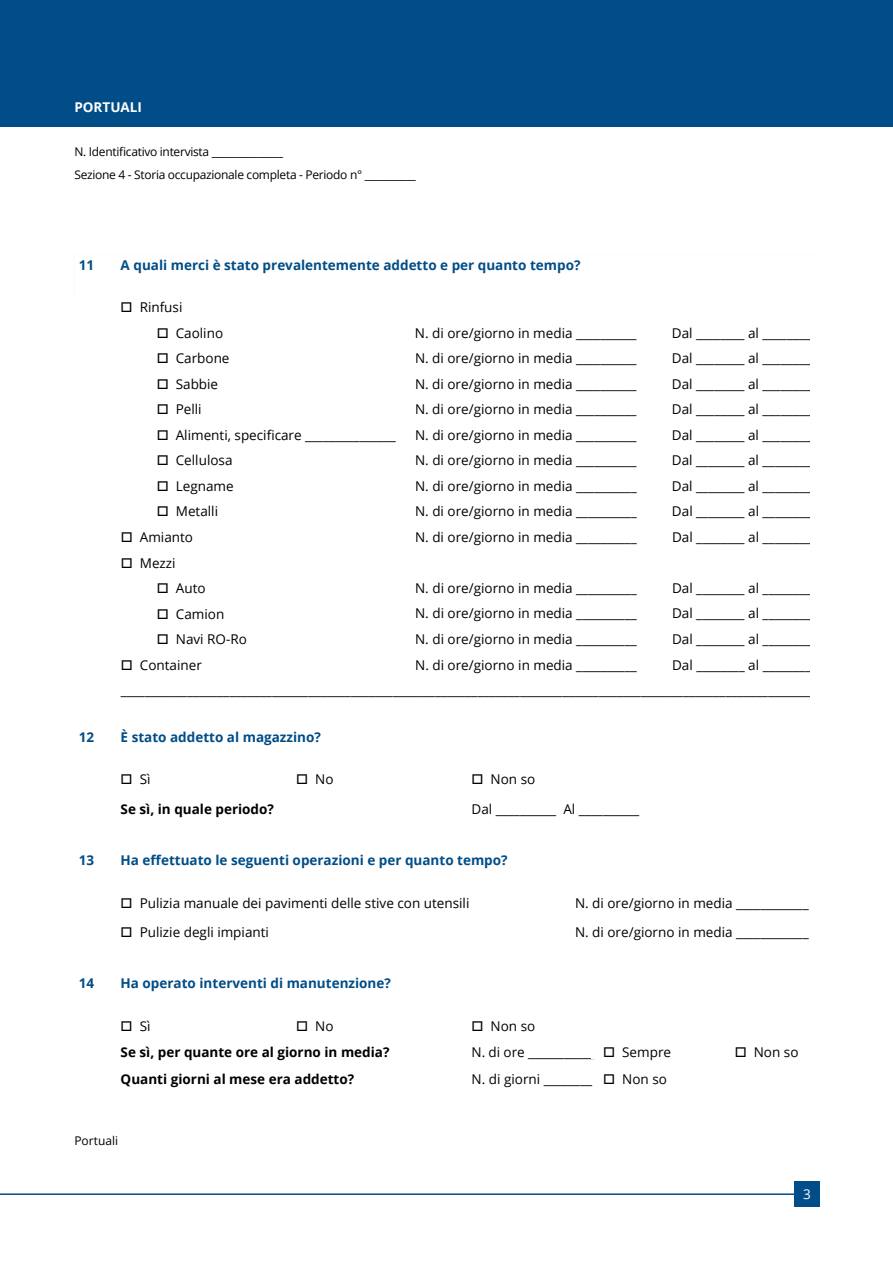
<style>
.page{position:relative;width:893px;height:1263px;background:#fff}
.page>*{position:absolute;margin:0;border:0;box-sizing:border-box;transform-origin:0 0}
.t1{font:13.5px/25.5px "Open Sans";color:#000;text-align:right}
.t2{font:700 13.5px "Open Sans";color:#004d87}
.t3{font:700 13.5px "Open Sans";color:#000}
.t4{font:700 13.5px "Open Sans";color:#fff}
.t5{font:13.5px "Open Sans";color:#fff}
.t6{font:12px/22.5px "Open Sans";letter-spacing:-.025em;color:#000}
.t7{font:12px "Open Sans";color:#000}
</style>
<div class="page">
<hr style="left:0;top:0;width:1px;height:127px;background:#004d87">
<div style="left:1px;top:0;width:892px;height:127px;background:#004d87"></div>
<hr style="left:1px;top:1193px;width:802px;height:2px;background:#004d87">
<div style="left:794px;top:1181px;width:26px;height:26px;background:#004d87"></div>
<p class="t4" style="left:74px;top:97px;width:69px">PORTUALI</p>
<p class="t6" style="left:74px;top:140px;width:343px">N. Identificativo intervista ______________<br>Sezione 4 - Storia occupazionale completa - Periodo n° __________</p>
<p class="t2" style="left:79px;top:255px;width:17px">11</p>
<p class="t2" style="left:121px;top:255px;width:461px">A quali merci è stato prevalentemente addetto e per quanto tempo?</p>
<p class="t1" style="left:121px;top:294px;width:63px">□ Rinfusi</p>
<p class="t1" style="left:157px;top:320px;width:68px">□ Caolino</p>
<p class="t1" style="left:415px;top:320px;width:223px">N. di ore/giorno in media __________</p>
<p class="t1" style="left:672px;top:320px;width:140px">Dal ________ al ________</p>
<p class="t1" style="left:157px;top:345px;width:74px">□ Carbone</p>
<p class="t1" style="left:415px;top:345px;width:223px">N. di ore/giorno in media __________</p>
<p class="t1" style="left:672px;top:345px;width:140px">Dal ________ al ________</p>
<p class="t1" style="left:157px;top:371px;width:63px">□ Sabbie</p>
<p class="t1" style="left:415px;top:371px;width:223px">N. di ore/giorno in media __________</p>
<p class="t1" style="left:672px;top:371px;width:140px">Dal ________ al ________</p>
<p class="t1" style="left:157px;top:396px;width:46px">□ Pelli</p>
<p class="t1" style="left:415px;top:396px;width:223px">N. di ore/giorno in media __________</p>
<p class="t1" style="left:672px;top:396px;width:140px">Dal ________ al ________</p>
<p class="t1" style="left:157px;top:422px;width:241px">□ Alimenti, specificare _______________</p>
<p class="t1" style="left:415px;top:422px;width:223px">N. di ore/giorno in media __________</p>
<p class="t1" style="left:672px;top:422px;width:140px">Dal ________ al ________</p>
<p class="t1" style="left:157px;top:447px;width:77px">□ Cellulosa</p>
<p class="t1" style="left:415px;top:447px;width:223px">N. di ore/giorno in media __________</p>
<p class="t1" style="left:672px;top:447px;width:140px">Dal ________ al ________</p>
<p class="t1" style="left:157px;top:473px;width:78px">□ Legname</p>
<p class="t1" style="left:415px;top:473px;width:223px">N. di ore/giorno in media __________</p>
<p class="t1" style="left:672px;top:473px;width:140px">Dal ________ al ________</p>
<p class="t1" style="left:157px;top:498px;width:63px">□ Metalli</p>
<p class="t1" style="left:415px;top:498px;width:223px">N. di ore/giorno in media __________</p>
<p class="t1" style="left:672px;top:498px;width:140px">Dal ________ al ________</p>
<p class="t1" style="left:121px;top:524px;width:74px">□ Amianto</p>
<p class="t1" style="left:415px;top:524px;width:223px">N. di ore/giorno in media __________</p>
<p class="t1" style="left:672px;top:524px;width:140px">Dal ________ al ________</p>
<p class="t1" style="left:121px;top:549px;width:56px">□ Mezzi</p>
<p class="t1" style="left:157px;top:575px;width:50px">□ Auto</p>
<p class="t1" style="left:415px;top:575px;width:223px">N. di ore/giorno in media __________</p>
<p class="t1" style="left:672px;top:575px;width:140px">Dal ________ al ________</p>
<p class="t1" style="left:157px;top:600px;width:69px">□ Camion</p>
<p class="t1" style="left:415px;top:600px;width:223px">N. di ore/giorno in media __________</p>
<p class="t1" style="left:672px;top:600px;width:140px">Dal ________ al ________</p>
<p class="t1" style="left:157px;top:626px;width:92px">□ Navi RO-Ro</p>
<p class="t1" style="left:415px;top:626px;width:223px">N. di ore/giorno in media __________</p>
<p class="t1" style="left:672px;top:626px;width:140px">Dal ________ al ________</p>
<p class="t1" style="left:121px;top:652px;width:83px">□ Container</p>
<p class="t1" style="left:415px;top:651px;width:223px">N. di ore/giorno in media __________</p>
<p class="t1" style="left:121px;top:651px;width:692px">Dal ________ al ________ __________________________________________________________________________________________________________________</p>
<p class="t2" style="left:79px;top:727px;width:17px">12</p>
<p class="t2" style="left:121px;top:727px;width:202px">È stato addetto al magazzino?</p>
<p class="t1" style="left:121px;top:766px;width:31px">□ Sì</p>
<p class="t1" style="left:296px;top:766px;width:39px">□ No</p>
<p class="t1" style="left:472px;top:766px;width:65px">□ Non so</p>
<p class="t3" style="left:121px;top:800px;width:155px">Se sì, in quale periodo?</p>
<p class="t1" style="left:472px;top:796px;width:169px">Dal __________ Al __________</p>
<p class="t2" style="left:79px;top:851px;width:17px">13</p>
<p class="t2" style="left:121px;top:851px;width:388px">Ha effettuato le seguenti operazioni e per quanto tempo?</p>
<p class="t1" style="left:121px;top:890px;width:350px">□ Pulizia manuale dei pavimenti delle stive con utensili</p>
<p class="t1" style="left:575px;top:889px;width:235px">N. di ore/giorno in media ____________</p>
<p class="t1" style="left:121px;top:919px;width:150px">□ Pulizie degli impianti</p>
<p class="t1" style="left:575px;top:919px;width:235px">N. di ore/giorno in media ____________</p>
<p class="t2" style="left:79px;top:974px;width:17px">14</p>
<p class="t2" style="left:121px;top:974px;width:272px">Ha operato interventi di manutenzione?</p>
<p class="t1" style="left:121px;top:1013px;width:31px">□ Sì</p>
<p class="t1" style="left:296px;top:1013px;width:39px">□ No</p>
<p class="t1" style="left:472px;top:1013px;width:65px">□ Non so</p>
<p class="t3" style="left:121px;top:1043px;width:270px">Se sì, per quante ore al giorno in media?</p>
<p class="t1" style="left:472px;top:1039px;width:201px">N. di ore ___________ □ Sempre</p>
<p class="t1" style="left:735px;top:1039px;width:65px">□ Non so</p>
<p class="t3" style="left:121px;top:1069px;width:235px">Quanti giorni al mese era addetto?</p>
<p class="t1" style="left:472px;top:1066px;width:197px">N. di giorni ________ □ Non so</p>
<p class="t7" style="left:74px;top:1132px;width:45px">Portuali</p>
<p class="t5" style="left:803px;top:1184px;width:9px">3</p>
</div>
